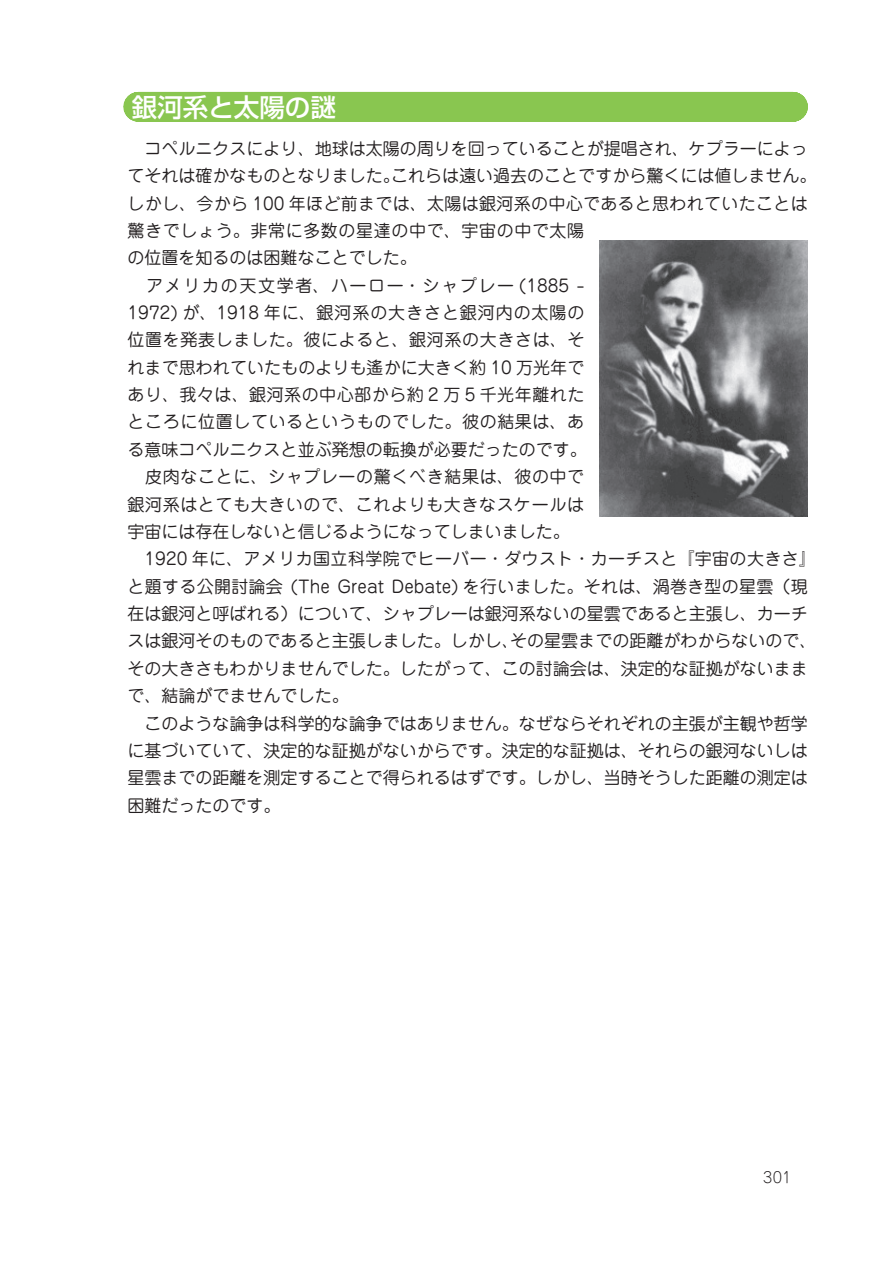
<style>
.page{position:relative;width:893px;height:1263px;background:#fff}
.page>*{position:absolute;margin:0;border:0;box-sizing:border-box;transform-origin:0 0}
.t1{font:500 25.5px "Shin Go Pro";color:#fff}
.t2{font:16.95px/27.3px "Jun 201 Pro";color:#231f20}
.t3{font:300 14.85px "Jun 101 Pro";color:#231f20}
</style>
<div class="page">
<div style="left:138px;top:92px;width:655px;height:30px;background:#89c650"></div>
<img style="left:599px;top:241px;width:209px;height:275px">
<h1 class="t1" style="left:132px;top:86px;width:206px">銀河系と太陽の謎</h1>
<p class="t2" style="left:128px;top:133px;width:690px">　コペルニクスにより、地球は太陽の周りを回っていることが提唱され、ケプラーによってそれは確かなものとなりました。これらは遠い過去のことですから驚くには値しません。しかし、今から 100 年ほど前までは、太陽は銀河系の中心であると思われていたことは驚きでしょう。非常に多数の星達の中で、宇宙の中で太陽<br>の位置を知るのは困難なことでした。<br>　アメリカの天文学者、ハーロー・シャプレー (1885 -<br>1972) が、1918 年に、銀河系の大きさと銀河内の太陽の<br>位置を発表しました。彼によると、銀河系の大きさは、そ<br>れまで思われていたものよりも遙かに大きく約 10 万光年で<br>あり、我々は、銀河系の中心部から約 2 万 5 千光年離れた<br>ところに位置しているというものでした。彼の結果は、あ<br>る意味コペルニクスと並ぶ発想の転換が必要だったのです。<br>　皮肉なことに、シャプレーの驚くべき結果は、彼の中で<br>銀河系はとても大きいので、これよりも大きなスケールは<br>宇宙には存在しないと信じるようになってしまいました。<br>　1920 年に、アメリカ国立科学院でヒーバー・ダウスト・カーチスと『宇宙の大きさ』と題する公開討論会 (The Great Debate) を行いました。それは、渦巻き型の星雲（現在は銀河と呼ばれる）について、シャプレーは銀河系ないの星雲であると主張し、カーチスは銀河そのものであると主張しました。しかし、その星雲までの距離がわからないので、その大きさもわかりませんでした。したがって、この討論会は、決定的な証拠がないままで、結論がでませんでした。<br>　このような論争は科学的な論争ではありません。なぜならそれぞれの主張が主観や哲学に基づいていて、決定的な証拠がないからです。決定的な証拠は、それらの銀河ないしは星雲までの距離を測定することで得られるはずです。しかし、当時そうした距離の測定は困難だったのです。</p>
<p class="t3" style="left:763px;top:1165px;width:30px">301</p>
</div>
